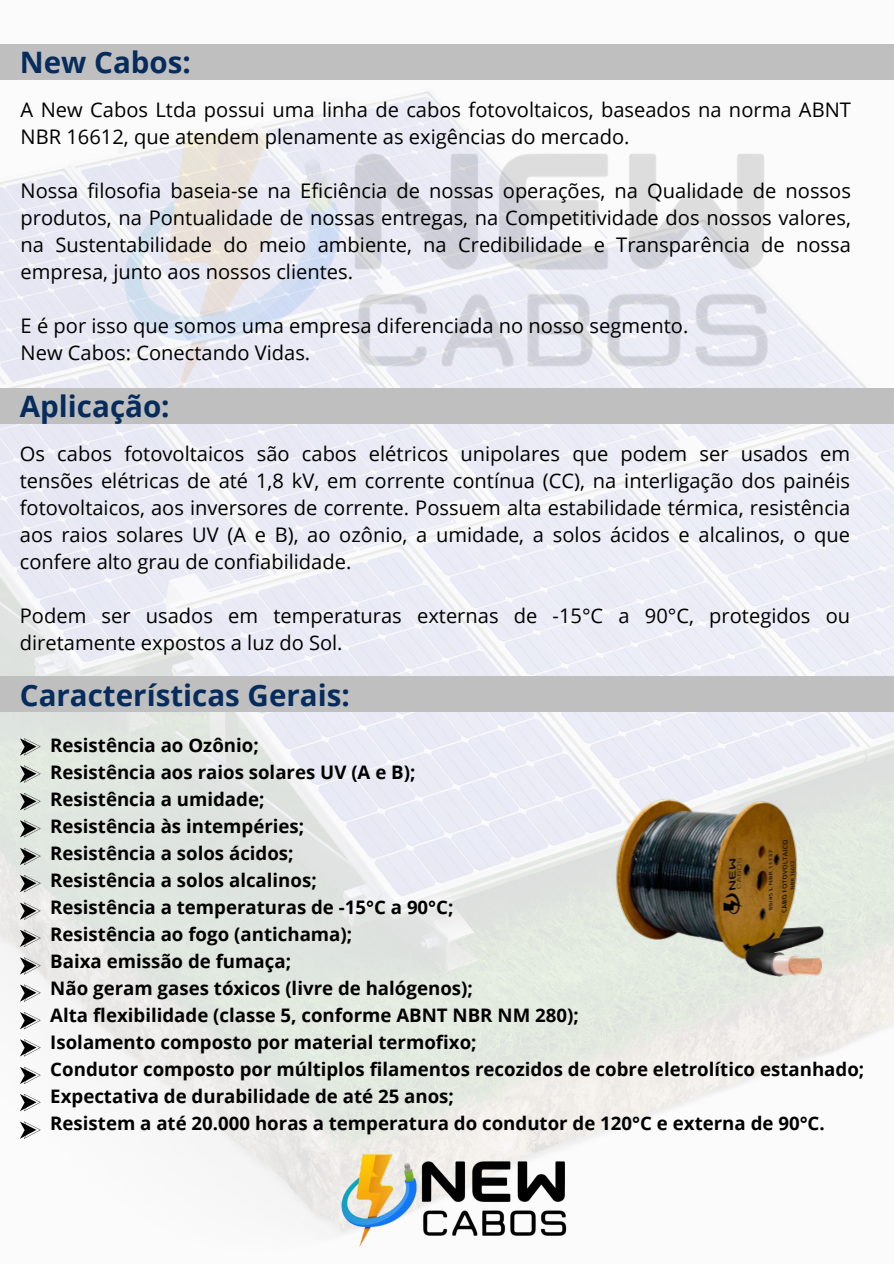
<style>
.page{position:relative;width:894px;height:1264px;background:#fff}
.page>*{position:absolute;margin:0;border:0;box-sizing:border-box;transform-origin:0 0}
.t1{font:700 29.55px "Open Sans";color:#062c5d}
.t2{font:20.1px/27px "Open Sans";color:#000;text-align:justify}
.t3{font:700 18.6px/27px "Open Sans";color:#000}
</style>
<div class="page">
<img style="left:0;top:79px;width:893px;height:1144px">
<img style="left:61px;top:79px;width:731px;height:404px">
<div style="left:0;top:388px;width:893px;height:35px;background:#bfbfbf"></div>
<div style="left:0;top:676px;width:893px;height:35px;background:#bfbfbf"></div>
<svg style="left:20px;top:738px;width:20px;height:17px"></svg>
<svg style="left:20px;top:765px;width:20px;height:17px"></svg>
<svg style="left:20px;top:793px;width:20px;height:17px"></svg>
<svg style="left:20px;top:820px;width:20px;height:17px"></svg>
<svg style="left:20px;top:847px;width:20px;height:18px"></svg>
<svg style="left:20px;top:875px;width:20px;height:17px"></svg>
<svg style="left:20px;top:902px;width:20px;height:17px"></svg>
<svg style="left:20px;top:929px;width:20px;height:18px"></svg>
<svg style="left:20px;top:957px;width:20px;height:17px"></svg>
<svg style="left:20px;top:984px;width:20px;height:17px"></svg>
<svg style="left:20px;top:1012px;width:20px;height:17px"></svg>
<svg style="left:20px;top:1039px;width:20px;height:17px"></svg>
<svg style="left:20px;top:1066px;width:20px;height:18px"></svg>
<svg style="left:20px;top:1093px;width:20px;height:18px"></svg>
<svg style="left:20px;top:1121px;width:20px;height:17px"></svg>
<img style="left:736px;top:982px;width:96px;height:12px">
<img style="left:548px;top:764px;width:311px;height:218px">
<img style="left:730px;top:937px;width:62px;height:25px">
<img style="left:319px;top:1123px;width:255px;height:124px">
<p class="t1" style="left:20px;top:42px;width:173px">New Cabos:</p>
<h1 class="t2" style="left:21px;top:95px;width:831px">A New Cabos Ltda possui uma linha de cabos fotovoltaicos, baseados na norma ABNT<br>NBR 16612, que atendem plenamente as exigências do mercado.</h1>
<p class="t2" style="left:21px;top:176px;width:831px">Nossa filosofia baseia-se na Eficiência de nossas operações, na Qualidade de nossos produtos, na Pontualidade de nossas entregas, na Competitividade dos nossos valores, na Sustentabilidade do meio ambiente, na Credibilidade e Transparência de nossa empresa, junto aos nossos clientes.</p>
<p class="t2" style="left:21px;top:311px;width:669px">E é por isso que somos uma empresa diferenciada no nosso segmento.</p>
<p class="t2" style="left:21px;top:338px;width:291px">New Cabos: Conectando Vidas.</p>
<h1 class="t1" style="left:20px;top:385px;width:151px">Aplicação:</h1>
<p class="t2" style="left:20px;top:439px;width:831px">Os cabos fotovoltaicos são cabos elétricos unipolares que podem ser usados em tensões elétricas de até 1,8 kV, em corrente contínua (CC), na interligação dos painéis fotovoltaicos, aos inversores de corrente. Possuem alta estabilidade térmica, resistência aos raios solares UV (A e B), ao ozônio, a umidade, a solos ácidos e alcalinos, o que confere alto grau de confiabilidade.</p>
<p class="t2" style="left:20px;top:601px;width:831px">Podem ser usados em temperaturas externas de -15°C a 90°C, protegidos ou diretamente expostos a luz do Sol.</p>
<p class="t1" style="left:20px;top:674px;width:331px">Características Gerais:</p>
<p class="t3" style="left:50px;top:731px;width:815px">Resistência ao Ozônio;<br>Resistência aos raios solares UV (A e B);<br>Resistência a umidade;<br>Resistência às intempéries;<br>Resistência a solos ácidos;<br>Resistência a solos alcalinos;<br>Resistência a temperaturas de -15°C a 90°C;<br>Resistência ao fogo (antichama);<br>Baixa emissão de fumaça;<br>Não geram gases tóxicos (livre de halógenos);<br>Alta flexibilidade (classe 5, conforme ABNT NBR NM 280);<br>Isolamento composto por material termofixo;<br>Condutor composto por múltiplos filamentos recozidos de cobre eletrolítico estanhado; Expectativa de durabilidade de até 25 anos;<br>Resistem a até 20.000 horas a temperatura do condutor de 120°C e externa de 90°C.</p>
</div>
